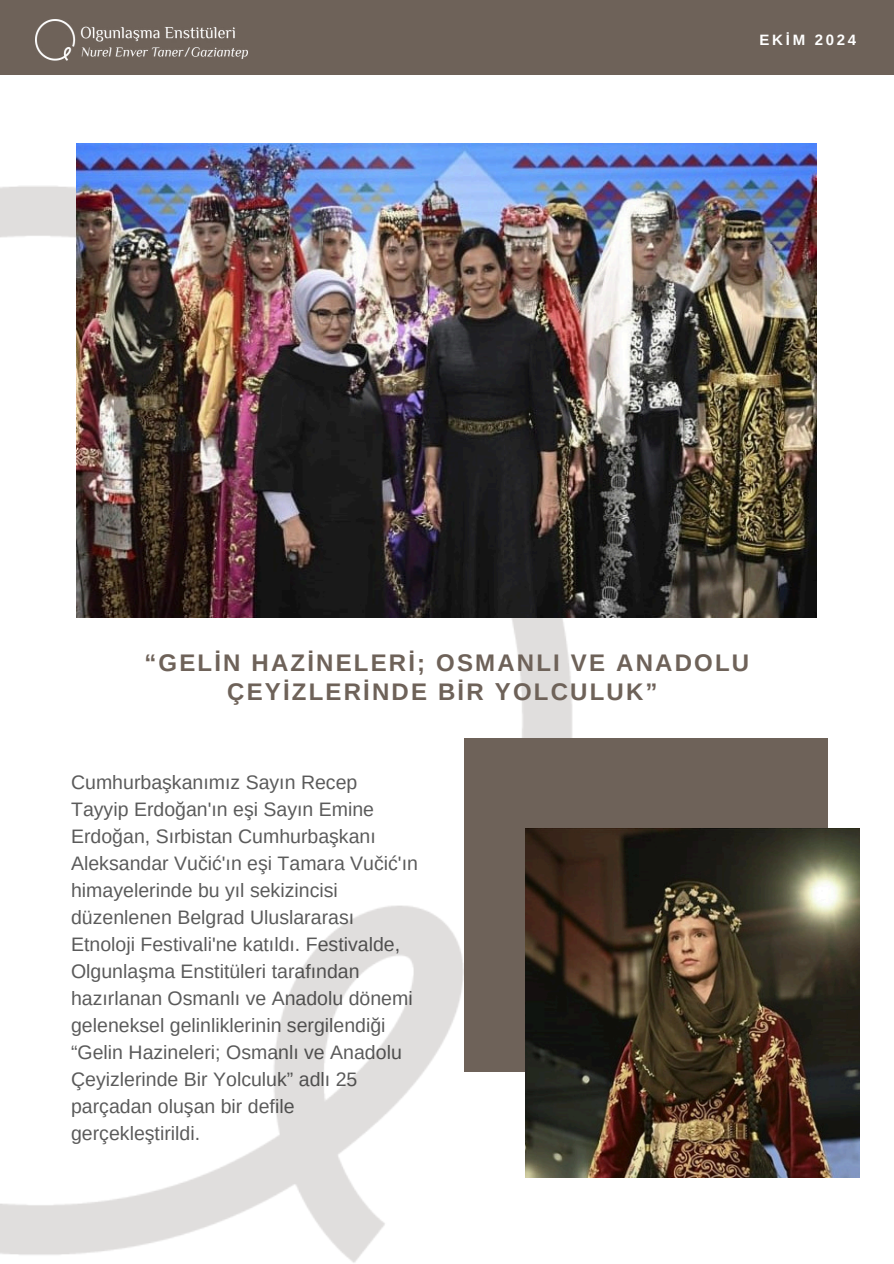
<style>
.page{position:relative;width:894px;height:1264px;background:#fff}
.page>*{position:absolute;margin:0;border:0;box-sizing:border-box;transform-origin:0 0}
.t1{font:700 24px/29.2px "Arimo";letter-spacing:.09em;color:#6e6259;text-align:center}
.t2{font:19.5px/27px "Arimo";color:#000}
.t3{font:700 15px "Arimo";letter-spacing:.18em;color:#fff}
</style>
<div class="page">
<img style="left:0;top:186px;width:635px;height:1076px">
<div style="left:464px;top:738px;width:363px;height:333px;background:#6e6259"></div>
<div style="left:0;top:0;width:893px;height:74px;background:#6e6259"></div>
<img style="left:35px;top:20px;width:212px;height:40px">
<img style="left:77px;top:144px;width:739px;height:473px">
<img style="left:525px;top:828px;width:333px;height:349px">
<p class="t3" style="left:759px;top:29px;width:98px">EKİM 2024</p>
<p class="t1" style="left:144px;top:648px;width:606px">“GELİN HAZİNELERİ; OSMANLI VE ANADOLU<br>ÇEYİZLERİNDE BİR YOLCULUK”</p>
<p class="t2" style="left:71px;top:769px;width:348px">Cumhurbaşkanımız Sayın Recep Tayyip Erdoğan'ın eşi Sayın Emine Erdoğan, Sırbistan Cumhurbaşkanı Aleksandar Vučić'ın eşi Tamara Vučić'ın himayelerinde bu yıl sekizincisi düzenlenen Belgrad Uluslararası Etnoloji Festivali'ne katıldı. Festivalde, Olgunlaşma Enstitüleri tarafından hazırlanan Osmanlı ve Anadolu dönemi geleneksel gelinliklerinin sergilendiği “Gelin Hazineleri; Osmanlı ve Anadolu Çeyizlerinde Bir Yolculuk” adlı 25 parçadan oluşan bir defile gerçekleştirildi.</p>
</div>
